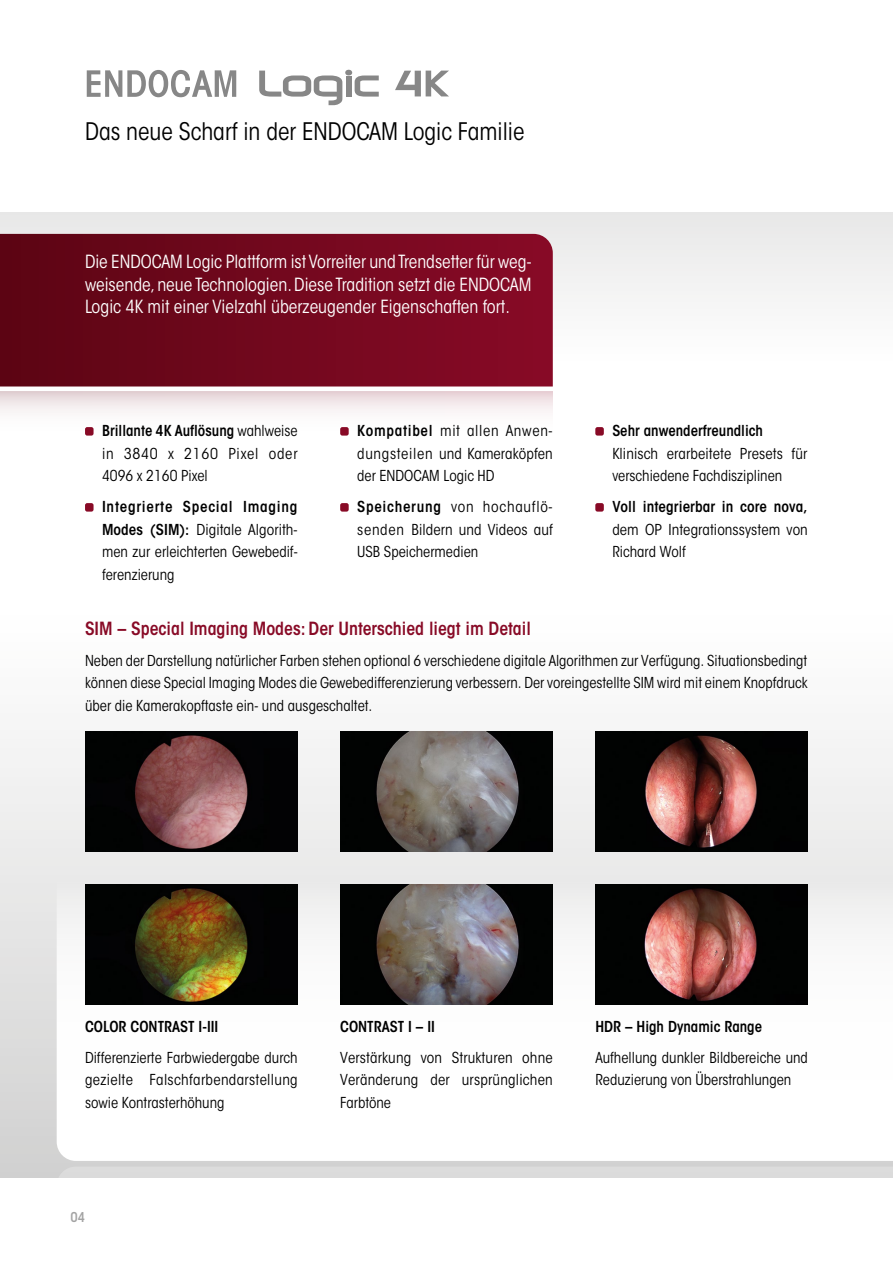
<style>
.page{position:relative;width:893px;height:1263px;background:#fff}
.page>*{position:absolute;margin:0;border:0;box-sizing:border-box;transform-origin:0 0}
.t1{font:condensed 24px "ITC Avant Garde Std";color:#000}
.t2{font:condensed 18px/22.5px "ITC Avant Garde Std";color:#fff;text-align:justify}
.t3{font:600 condensed 18px "ITC Avant Garde Std";color:#880a26}
.t4{font:condensed 15px/22.5px "ITC Avant Garde Std";color:#000;text-align:justify}
.t5{font:600 condensed 15px "ITC Avant Garde Std";color:#000}
.t6{font:600 condensed 13.5px "ITC Avant Garde Std";color:#878787}
.s1{font-weight:600}
</style>
<div class="page">
<div style="left:0;top:612px;width:893px;height:566px;background:linear-gradient(to bottom,#fff,#d1d1d1)"></div>
<div style="left:0;top:213px;width:893px;height:148px;background:linear-gradient(to bottom,#e7e7e7,#fff)"></div>
<svg style="left:87px;top:70px;width:149px;height:27px"></svg>
<svg style="left:259px;top:70px;width:120px;height:35px"></svg>
<svg style="left:395px;top:71px;width:54px;height:25px"></svg>
<svg style="left:0;top:392px;width:553px;height:36px"></svg>
<svg style="left:0;top:234px;width:553px;height:152px;background:#71071d"></svg>
<svg style="left:57px;top:880px;width:836px;height:281px"></svg>
<div style="left:57px;top:1166px;width:836px;height:12px;background:#dbdbdb"></div>
<div style="left:85px;top:427px;width:9px;height:9px;background:#880a26;border-radius:2px"></div>
<div style="left:85px;top:503px;width:9px;height:9px;background:#880a26;border-radius:2px"></div>
<div style="left:340px;top:427px;width:9px;height:9px;background:#880a26;border-radius:2px"></div>
<div style="left:340px;top:503px;width:9px;height:9px;background:#880a26;border-radius:2px"></div>
<div style="left:595px;top:427px;width:9px;height:9px;background:#880a26;border-radius:2px"></div>
<div style="left:595px;top:503px;width:9px;height:9px;background:#880a26;border-radius:2px"></div>
<img style="left:85px;top:731px;width:213px;height:120px">
<img style="left:85px;top:884px;width:213px;height:120px">
<img style="left:340px;top:731px;width:213px;height:120px">
<img style="left:595px;top:731px;width:213px;height:120px">
<img style="left:340px;top:884px;width:213px;height:120px">
<img style="left:595px;top:884px;width:213px;height:120px">
<h1 class="t1" style="left:85px;top:117px;width:441px">Das neue Scharf in der ENDOCAM Logic Familie</h1>
<p class="t2" style="left:85px;top:251px;width:448px">Die ENDOCAM Logic Plattform ist Vorreiter und Trendsetter für weg&shy;weisende, neue Technologien. Diese Tradition setzt die ENDOCAM Logic 4K mit einer Vielzahl überzeugender Eigenschaften fort.</p>
<p class="t4" style="left:102px;top:420px;width:197px"><span class="s1">Brillante 4K Auflösung</span> wahlweise in 3840 x 2160 Pixel oder 4096 x 2160 Pixel</p>
<p class="t4" style="left:102px;top:496px;width:197px"><span class="s1">Integrierte Special Imaging Modes (SIM):</span> Digitale Algorith&shy;men zur erleichterten Gewebedif&shy;ferenzierung</p>
<p class="t4" style="left:357px;top:420px;width:197px"><span class="s1">Kompatibel</span> mit allen Anwen&shy;dungsteilen und Kameraköpfen der ENDOCAM Logic HD</p>
<p class="t4" style="left:357px;top:496px;width:197px"><span class="s1">Speicherung</span> von hochauflö&shy;senden Bildern und Videos auf USB Speichermedien</p>
<p class="t5" style="left:612px;top:421px;width:152px">Sehr anwenderfreundlich</p>
<p class="t4" style="left:612px;top:442px;width:197px">Klinisch erarbeitete Presets für verschiedene Fachdisziplinen</p>
<p class="t5" style="left:612px;top:497px;width:197px">Voll integrierbar in core nova,</p>
<p class="t4" style="left:612px;top:518px;width:197px">dem OP Integrationssystem von<br>Richard Wolf</p>
<p class="t3" style="left:85px;top:617px;width:447px">SIM – Special Imaging Modes: Der Unterschied liegt im Detail</p>
<p class="t4" style="left:85px;top:649px;width:724px">Neben der Darstellung natürlicher Farben stehen optional 6 verschiedene digitale Algorithmen zur Verfügung. Situationsbedingt können diese Special Imaging Modes die Gewebedifferenzierung verbessern. Der voreingestellte SIM wird mit einem Knopfdruck über die Kamerakopftaste ein- und ausgeschaltet.</p>
<p class="t5" style="left:85px;top:1017px;width:135px">COLOR CONTRAST I-III</p>
<p class="t4" style="left:85px;top:1046px;width:214px">Differenzierte Farbwiedergabe durch gezielte Falschfarbendarstellung sowie Kontrasterhöhung</p>
<p class="t6" style="left:70px;top:1208px;width:16px">04</p>
<p class="t5" style="left:340px;top:1017px;width:96px">CONTRAST I – II</p>
<p class="t4" style="left:340px;top:1046px;width:214px">Verstärkung von Strukturen ohne Veränderung der ursprünglichen Farbtöne</p>
<p class="t5" style="left:595px;top:1017px;width:168px">HDR – High Dynamic Range</p>
<p class="t4" style="left:595px;top:1046px;width:214px">Aufhellung dunkler Bildbereiche und<br>Reduzierung von Überstrahlungen</p>
</div>
